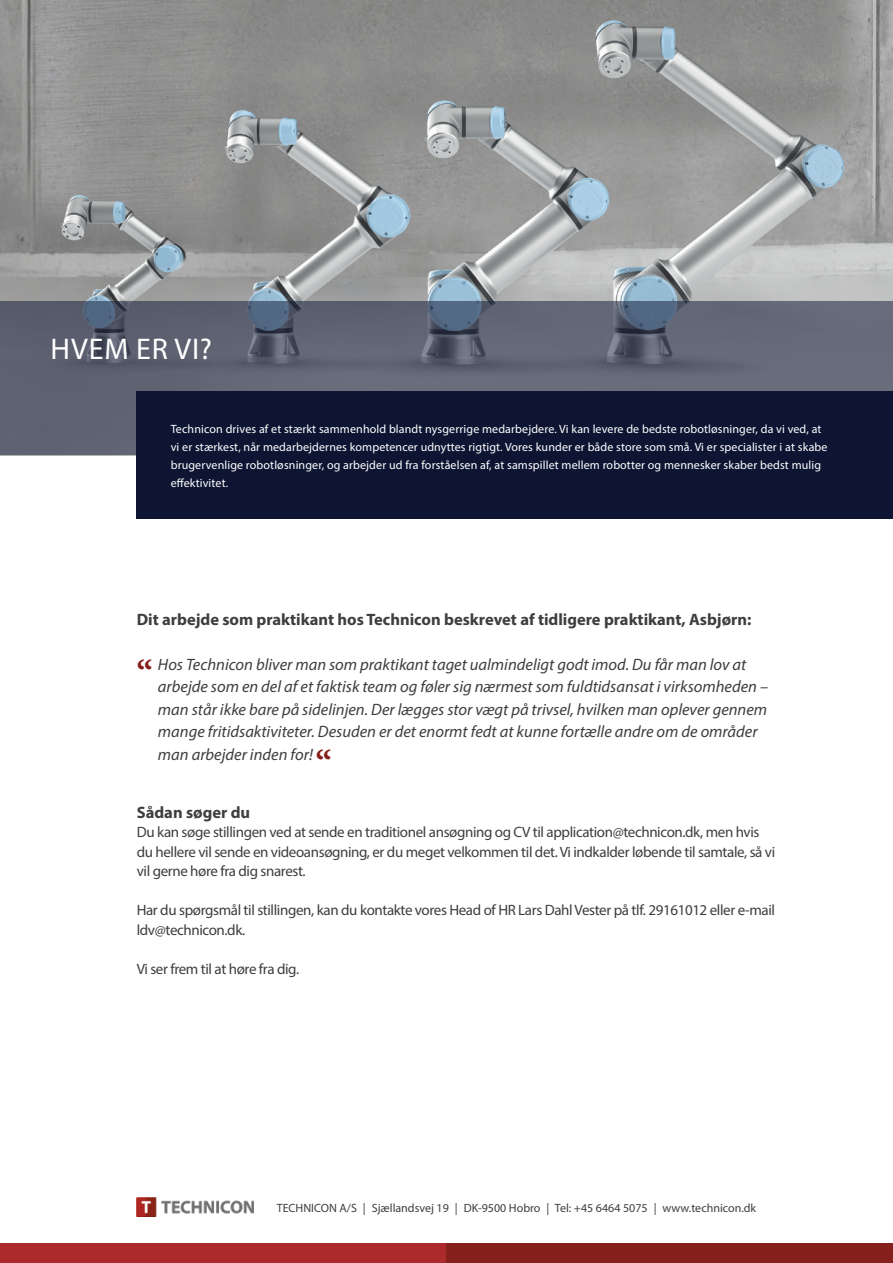
<style>
.page{position:relative;width:893px;height:1263px;background:#fff}
.page>*{position:absolute;margin:0;border:0;box-sizing:border-box;transform-origin:0 0}
.t1{font:30px "Myriad Pro";letter-spacing:.03em;color:#fff}
.Rubrik{font:italic 16.5px/22.5px "Myriad Pro";color:#3e3e3f}
.Rubrik-2{font:700 16.5px "Myriad Pro";color:#3e3e3f}
.Brød{font:15px/19.5px "Myriad Pro";letter-spacing:-.025em;color:#3e3e3f}
.t2{font:12px/18px "Myriad Pro";letter-spacing:.01em;color:#fff}
.t3{font:12px "Myriad Pro";color:#3e3e3f}
.s1{font-family:"Minion Pro";font-weight:700;font-style:normal;font-size:36px;color:#86201c}
</style>
<div class="page">
<img style="left:0;top:0;width:893px;height:302px">
<svg style="left:0;top:302px;width:893px;height:153px;background:#5e6373"></svg>
<div style="left:137px;top:391px;width:756px;height:128px;background:#0d1533"></div>
<div style="left:0;top:1244px;width:446px;height:19px;background:#ac2a2b"></div>
<div style="left:446px;top:1244px;width:447px;height:19px;background:#86201c"></div>
<img style="left:137px;top:1197px;width:116px;height:20px">
<p class="t1" style="left:51px;top:330px;width:163px">HVEM ER VI?</p>
<p class="t2" style="left:171px;top:419px;width:658px">Technicon drives af et stærkt sammenhold blandt nysgerrige medarbejdere. Vi kan levere de bedste robotløsninger, da vi ved, at vi er stærkest, når medarbejdernes kompetencer udnyttes rigtigt. Vores kunder er både store som små. Vi er specialister i at skabe brugervenlige robotløsninger, og arbejder ud fra forståelsen af, at samspillet mellem robotter og mennesker skaber bedst mulig effektivitet.</p>
<p class="Rubrik-2" style="left:137px;top:608px;width:616px">Dit arbejde som praktikant hos Technicon beskrevet af tidligere praktikant, Asbjørn:</p>
<p class="Rubrik" style="left:158px;top:653px;width:612px;text-indent:-21px"><span class="s1">“</span> Hos Technicon bliver man som praktikant taget ualmindeligt godt imod. Du får man lov at arbejde som en del af et faktisk team og føler sig nærmest som fuldtidsansat i virksomheden – man står ikke bare på sidelinjen. Der lægges stor vægt på trivsel, hvilken man oplever gennem mange fritidsaktiviteter. Desuden er det enormt fedt at kunne fortælle andre om de områder man arbejder inden for! <span class="s1">“</span></p>
<p class="Rubrik-2" style="left:137px;top:801px;width:115px">Sådan søger du</p>
<p class="Brød" style="left:137px;top:822px;width:640px">Du kan søge stillingen ved at sende en traditionel ansøgning og CV til application@technicon.dk, men hvis du hellere vil sende en videoansøgning, er du meget velkommen til det. Vi indkalder løbende til samtale, så vi vil gerne høre fra dig snarest.</p>
<p class="Brød" style="left:137px;top:900px;width:640px">Har du spørgsmål til stillingen, kan du kontakte vores Head of HR Lars Dahl Vester på tlf. 29161012 eller e-mail ldv@technicon.dk.</p>
<p class="Brød" style="left:137px;top:959px;width:164px">Vi ser frem til at høre fra dig.</p>
<p class="t3" style="left:277px;top:1201px;width:481px">TECHNICON A/S | Sjællandsvej 19 | DK-9500 Hobro | Tel: +45 6464 5075 | www.technicon.dk</p>
</div>
